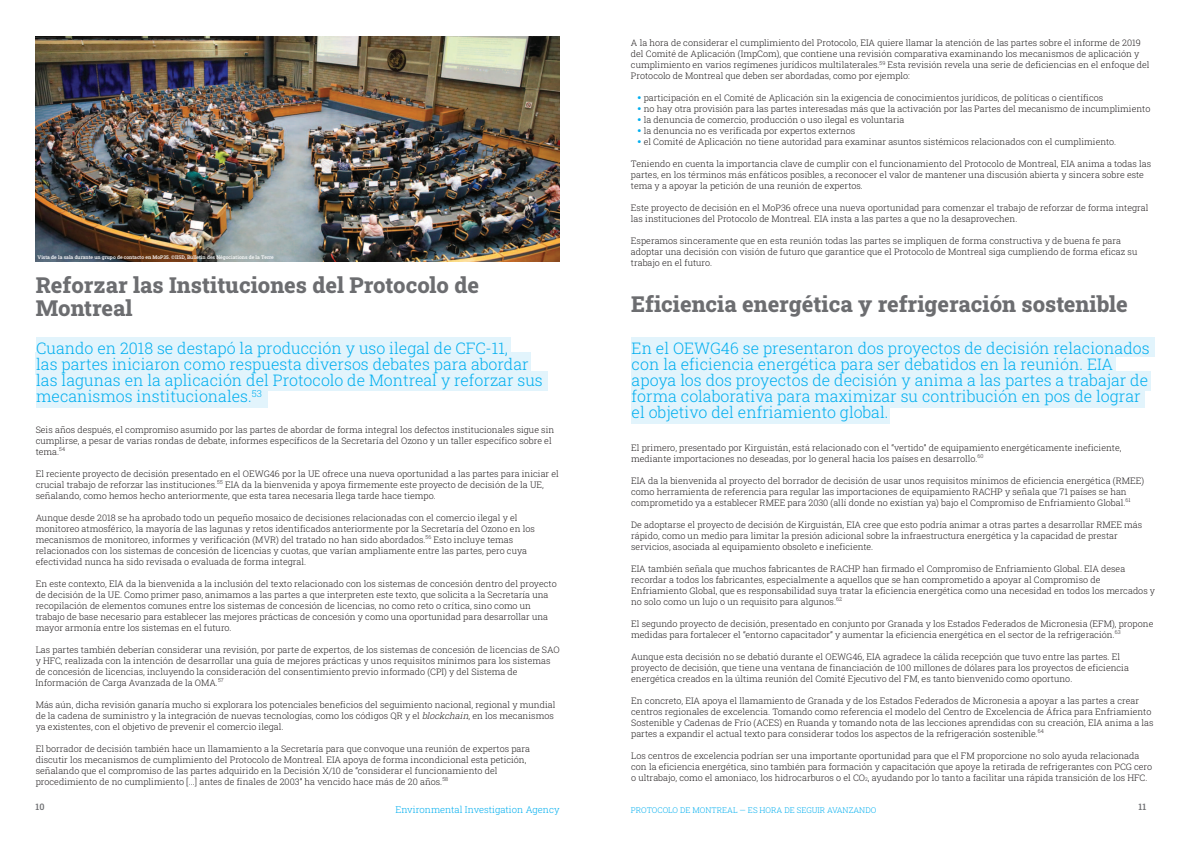
<style>
.page{position:relative;width:1191px;height:842px;background:#fff}
.page>*{position:absolute;margin:0;border:0;box-sizing:border-box;transform-origin:0 0}
.t1{font:800 22px/23px "Roboto Slab";color:#6c6d70}
.t2{font:300 16px/16px "Roboto Slab";color:#00aeef}
.t3{font:300 9.5px "Roboto Slab";color:#00aeef}
.t4{font:300 9px/11px "Roboto Slab";color:#231f20}
.t5{font:500 9px "Roboto Slab";color:#6c6d70}
.t6{font:300 8px "Roboto Slab";color:#00aeef}
.t7{font:500 5px "Roboto Slab";color:#fff}
.s1{font-size:5px}
.s2{font-style:italic}
</style>
<div class="page">
<div style="left:36px;top:337px;width:474px;height:20px;background:#e2f4fc"></div>
<div style="left:36px;top:352px;width:495px;height:22px;background:#e2f4fc"></div>
<div style="left:36px;top:371px;width:511px;height:20px;background:#e2f4fc"></div>
<div style="left:36px;top:384px;width:231px;height:24px;background:#e2f4fc"></div>
<img style="left:35px;top:37px;width:524px;height:225px">
<div style="left:631px;top:337px;width:524px;height:20px;background:#e2f4fc"></div>
<div style="left:631px;top:352px;width:484px;height:22px;background:#e2f4fc"></div>
<div style="left:631px;top:371px;width:519px;height:20px;background:#e2f4fc"></div>
<div style="left:631px;top:386px;width:513px;height:22px;background:#e2f4fc"></div>
<div style="left:631px;top:400px;width:259px;height:24px;background:#e2f4fc"></div>
<p class="t7" style="left:38px;top:254px;width:238px">Vista de la sala durante un grupo de contacto en MoP35. ©IISD, Bulletin des Négociations de la Terre</p>
<p class="t4" style="left:631px;top:38px;width:520px">A la hora de considerar el cumplimiento del Protocolo, EIA quiere llamar la atención de las partes sobre el informe de 2019 del Comité de Aplicación (ImpCom), que contiene una revisión comparativa examinando los mecanismos de aplicación y cumplimiento en varios regímenes jurídicos multilaterales.<sup>59</sup> Esta revisión revela una serie de deficiencias en el enfoque del Protocolo de Montreal que deben ser abordadas, como por ejemplo:</p>
<p class="t4" style="left:638px;top:93px;width:467px"><sup>●</sup> participación en el Comité de Aplicación sin la exigencia de conocimientos jurídicos, de políticas o científicos</p>
<p class="t4" style="left:638px;top:104px;width:514px"><sup>●</sup> no hay otra provisión para las partes interesadas más que la activación por las Partes del mecanismo de incumplimiento</p>
<p class="t4" style="left:638px;top:115px;width:268px"><sup>●</sup> la denuncia de comercio, producción o uso ilegal es voluntaria</p>
<p class="t4" style="left:638px;top:126px;width:219px"><sup>●</sup> la denuncia no es verificada por expertos externos</p>
<p class="t4" style="left:638px;top:137px;width:480px"><sup>●</sup> el Comité de Aplicación no tiene autoridad para examinar asuntos sistémicos relacionados con el cumplimiento.</p>
<p class="t4" style="left:631px;top:159px;width:522px">Teniendo en cuenta la importancia clave de cumplir con el funcionamiento del Protocolo de Montreal, EIA anima a todas las partes, en los términos más enfáticos posibles, a reconocer el valor de mantener una discusión abierta y sincera sobre este tema y a apoyar la petición de una reunión de expertos.</p>
<p class="t4" style="left:631px;top:203px;width:519px">Este proyecto de decisión en el MoP36 ofrece una nueva oportunidad para comenzar el trabajo de reforzar de forma integral las instituciones del Protocolo de Montreal. EIA insta a las partes a que no la desaprovechen.</p>
<p class="t4" style="left:631px;top:236px;width:508px">Esperamos sinceramente que en esta reunión todas las partes se impliquen de forma constructiva y de buena fe para adoptar una decisión con visión de futuro que garantice que el Protocolo de Montreal siga cumpliendo de forma eficaz su trabajo en el futuro.</p>
<h1 class="t1" style="left:36px;top:274px;width:445px">Reforzar las Instituciones del Protocolo de<br>Montreal</h1>
<h1 class="t1" style="left:631px;top:293px;width:498px">Eficiencia energética y refrigeración sostenible</h1>
<p class="t2" style="left:631px;top:340px;width:519px">En el OEWG46 se presentaron dos proyectos de decisión relacionados con la eficiencia energética para ser debatidos en la reunión. EIA apoya los dos proyectos de decisión y anima a las partes a trabajar de forma colaborativa para maximizar su contribución en pos de lograr el objetivo del enfriamiento global.</p>
<p class="t4" style="left:631px;top:442px;width:492px">El primero, presentado por Kirguistán, está relacionado con el “vertido” de equipamiento energéticamente ineficiente, mediante importaciones no deseadas, por lo general hacia los países en desarrollo.<sup>60</sup></p>
<p class="t4" style="left:631px;top:475px;width:514px">EIA da la bienvenida al proyecto del borrador de decisión de usar unos requisitos mínimos de eficiencia energética (RMEE) como herramienta de referencia para regular las importaciones de equipamiento RACHP y señala que 71 países se han comprometido ya a establecer RMEE para 2030 (allí donde no existían ya) bajo el Compromiso de Enfriamiento Global.<sup>61</sup></p>
<p class="t4" style="left:631px;top:519px;width:513px">De adoptarse el proyecto de decisión de Kirguistán, EIA cree que esto podría animar a otras partes a desarrollar RMEE más rápido, como un medio para limitar la presión adicional sobre la infraestructura energética y la capacidad de prestar servicios, asociada al equipamiento obsoleto e ineficiente.</p>
<p class="t4" style="left:631px;top:563px;width:525px">EIA también señala que muchos fabricantes de RACHP han firmado el Compromiso de Enfriamiento Global. EIA desea recordar a todos los fabricantes, especialmente a aquellos que se han comprometido a apoyar al Compromiso de Enfriamiento Global, que es responsabilidad suya tratar la eficiencia energética como una necesidad en todos los mercados y no solo como un lujo o un requisito para algunos.<sup>62</sup></p>
<p class="t4" style="left:631px;top:618px;width:523px">El segundo proyecto de decisión, presentado en conjunto por Granada y los Estados Federados de Micronesia (EFM), propone medidas para fortalecer el “entorno capacitador” y aumentar la eficiencia energética en el sector de la refrigeración.<sup>63</sup></p>
<p class="t4" style="left:631px;top:651px;width:499px">Aunque esta decisión no se debatió durante el OEWG46, EIA agradece la cálida recepción que tuvo entre las partes. El proyecto de decisión, que tiene una ventana de financiación de 100 millones de dólares para los proyectos de eficiencia energética creados en la última reunión del Comité Ejecutivo del FM, es tanto bienvenido como oportuno.</p>
<p class="t4" style="left:631px;top:695px;width:524px">En concreto, EIA apoya el llamamiento de Granada y de los Estados Federados de Micronesia a apoyar a las partes a crear centros regionales de excelencia. Tomando como referencia el modelo del Centro de Excelencia de África para Enfriamiento Sostenible y Cadenas de Frío (ACES) en Ruanda y tomando nota de las lecciones aprendidas con su creación, EIA anima a las partes a expandir el actual texto para considerar todos los aspectos de la refrigeración sostenible.<sup>64</sup></p>
<p class="t4" style="left:631px;top:750px;width:522px">Los centros de excelencia podrían ser una importante oportunidad para que el FM proporcione no solo ayuda relacionada con la eficiencia energética, sino también para formación y capacitación que apoye la retirada de refrigerantes con PCG cero o ultrabajo, como el amoniaco, los hidrocarburos o el CO<span class="s1">2</span>, ayudando por lo tanto a facilitar una rápida transición de los HFC.</p>
<p class="t6" style="left:631px;top:805px;width:247px">PROTOCOLO DE MONTREAL — ES HORA DE SEGUIR AVANzANDO</p>
<h2 class="t2" style="left:36px;top:340px;width:508px">Cuando en 2018 se destapó la producción y uso ilegal de CFC-11,<br>las partes iniciaron como respuesta diversos debates para abordar las lagunas en la aplicación del Protocolo de Montreal y reforzar sus mecanismos institucionales.<sup>53</sup></h2>
<p class="t4" style="left:36px;top:424px;width:520px">Seis años después, el compromiso asumido por las partes de abordar de forma integral los defectos institucionales sigue sin cumplirse, a pesar de varias rondas de debate, informes específicos de la Secretaría del Ozono y un taller específico sobre el tema.<sup>54</sup></p>
<p class="t4" style="left:36px;top:468px;width:525px">El reciente proyecto de decisión presentado en el OEWG46 por la UE ofrece una nueva oportunidad a las partes para iniciar el crucial trabajo de reforzar las instituciones.<sup>55</sup> EIA da la bienvenida y apoya firmemente este proyecto de decisión de la UE, señalando, como hemos hecho anteriormente, que esta tarea necesaria llega tarde hace tiempo.</p>
<p class="t4" style="left:36px;top:512px;width:500px">Aunque desde 2018 se ha aprobado todo un pequeño mosaico de decisiones relacionadas con el comercio ilegal y el monitoreo atmosférico, la mayoría de las lagunas y retos identificados anteriormente por la Secretaría del Ozono en los mecanismos de monitoreo, informes y verificación (MVR) del tratado no han sido abordados.<sup>56</sup> Esto incluye temas relacionados con los sistemas de concesión de licencias y cuotas, que varían ampliamente entre las partes, pero cuya efectividad nunca ha sido revisada o evaluada de forma integral.</p>
<p class="t4" style="left:36px;top:578px;width:522px">En este contexto, EIA da la bienvenida a la inclusión del texto relacionado con los sistemas de concesión dentro del proyecto de decisión de la UE. Como primer paso, animamos a las partes a que interpreten este texto, que solicita a la Secretaría una recopilación de elementos comunes entre los sistemas de concesión de licencias, no como reto o crítica, sino como un trabajo de base necesario para establecer las mejores prácticas de concesión y como una oportunidad para desarrollar una mayor armonía entre los sistemas en el futuro.</p>
<p class="t4" style="left:36px;top:644px;width:525px">Las partes también deberían considerar una revisión, por parte de expertos, de los sistemas de concesión de licencias de SAO y HFC, realizada con la intención de desarrollar una guía de mejores prácticas y unos requisitos mínimos para los sistemas de concesión de licencias, incluyendo la consideración del consentimiento previo informado (CPI) y del Sistema de Información de Carga Avanzada de la OMA.<sup>57</sup></p>
<p class="t4" style="left:36px;top:699px;width:521px">Más aún, dicha revisión ganaría mucho si explorara los potenciales beneficios del seguimiento nacional, regional y mundial de la cadena de suministro y la integración de nuevas tecnologías, como los códigos QR y el <span class="s2">blockchain</span>, en los mecanismos ya existentes, con el objetivo de prevenir el comercio ilegal.</p>
<p class="t4" style="left:36px;top:743px;width:496px">El borrador de decisión también hace un llamamiento a la Secretaría para que convoque una reunión de expertos para discutir los mecanismos de cumplimiento del Protocolo de Montreal. EIA apoya de forma incondicional esta petición, señalando que el compromiso de las partes adquirido en la Decisión X/10 de “considerar el funcionamiento del procedimiento de no cumplimiento [...] antes de finales de 2003” ha vencido hace más de 20 años.<sup>58</sup></p>
<p class="t5" style="left:35px;top:801px;width:11px">10</p>
<p class="t5" style="left:1138px;top:801px;width:9px">11</p>
<p class="t3" style="left:395px;top:804px;width:166px">Environmental Investigation Agency</p>
</div>
